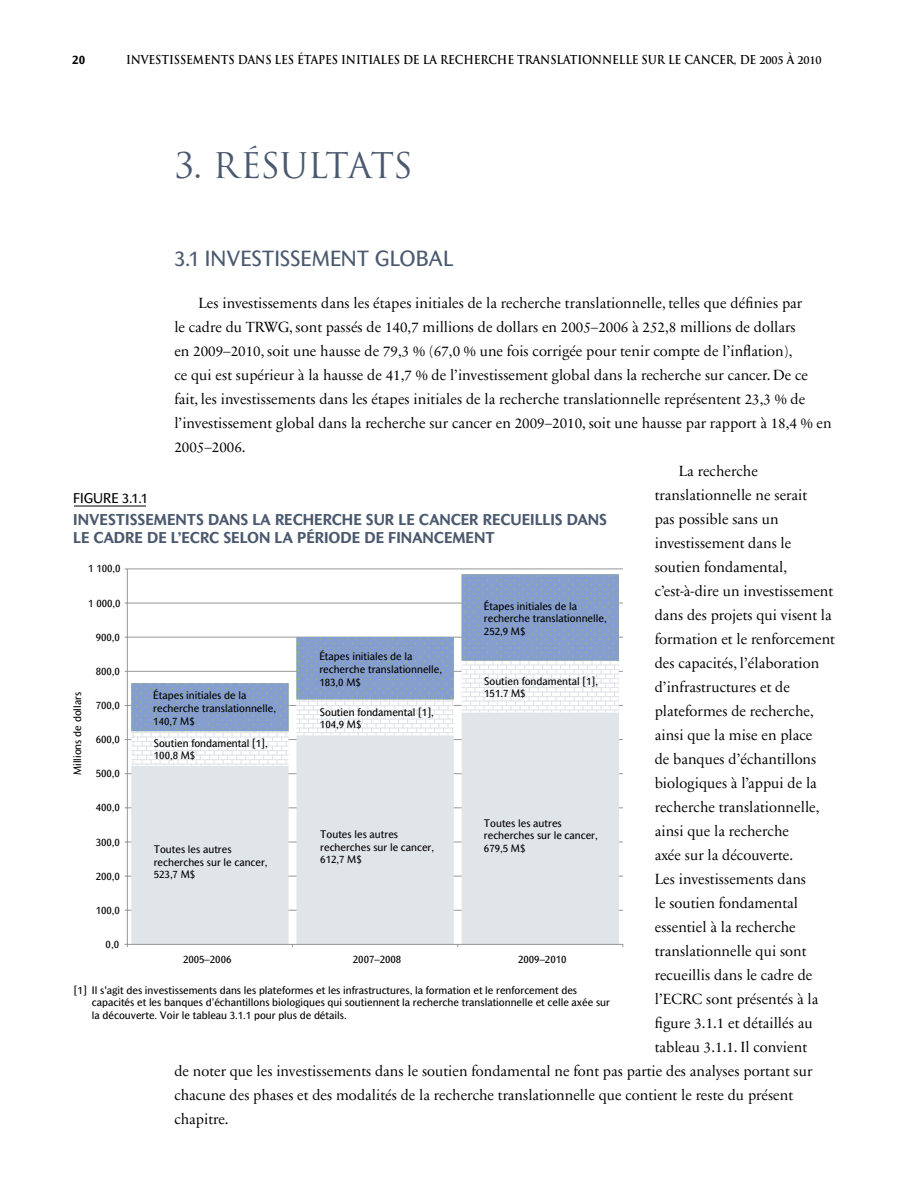
<style>
.page{position:relative;width:918px;height:1188px;background:#fff}
.page>*{position:absolute;margin:0;border:0;box-sizing:border-box;transform-origin:0 0}
.t1{font:34.5px "Trajan Pro";letter-spacing:-.03em;color:#4a596e}
.t2{font:21px "Mahsuri Sans";color:#4a596e}
.t3{font:15px "Sabon Next LT Display";color:#000}
.t4{font:700 15px/18px "Mahsuri Sans";color:#4a596e}
.t5{font:13.5px "Mahsuri Sans";color:#000}
.t6{font:700 12px "Trajan Pro";letter-spacing:-.01em;color:#000;scale:.9 1}
.t7{font:700 12px "Mahsuri Sans";color:#000}
.t8{font:10.5px/12.6px "Mahsuri Sans";color:#000}
</style>
<div class="page">
<hr style="left:74px;top:506px;width:72px;height:1px;background:#000">
<hr style="left:127px;top:910px;width:496px;height:1px;background:#989797">
<hr style="left:127px;top:876px;width:496px;height:1px;background:#989797">
<hr style="left:127px;top:842px;width:496px;height:1px;background:#989797">
<hr style="left:127px;top:807px;width:496px;height:1px;background:#989797">
<hr style="left:127px;top:773px;width:496px;height:1px;background:#989797">
<hr style="left:127px;top:739px;width:496px;height:1px;background:#989797">
<hr style="left:127px;top:705px;width:496px;height:1px;background:#989797">
<hr style="left:127px;top:671px;width:496px;height:1px;background:#989797">
<hr style="left:127px;top:637px;width:496px;height:1px;background:#989797">
<hr style="left:127px;top:603px;width:496px;height:1px;background:#989797">
<hr style="left:127px;top:569px;width:496px;height:1px;background:#989797">
<div style="left:131px;top:766px;width:488px;height:178px;background:#e0e5ea"></div>
<svg style="left:131px;top:731px;width:488px;height:35px;fill:#e0e5ea"></svg>
<svg style="left:131px;top:574px;width:488px;height:157px"></svg>
<hr style="left:127px;top:569px;width:1px;height:375px;background:#989797">
<hr style="left:127px;top:944px;width:496px;height:1px;background:#989797">
<p class="t7" style="left:72px;top:52px;width:15px">20</p>
<p class="t6" style="left:126px;top:52px;width:775px">INVESTISS EMENTS DANS LES ÉTAPES INITIALES DE LA RECHERCHE TRANS LATIONNELLE SUR LE CANCER, DE 2005 À 2010</p>
<p class="t1" style="left:174px;top:144px;width:240px">3. RÉSULTATS</p>
<p class="t2" style="left:174px;top:246px;width:281px">3.1 INVESTISSEMENT GLOBAL</p>
<p class="t3" style="left:198px;top:295px;width:605px">Les investissements dans les étapes initiales de la recherche translationnelle, telles que définies par</p>
<p class="t3" style="left:174px;top:319px;width:623px">le cadre du TRWG, sont passés de 140,7 millions de dollars en 2005–2006 à 252,8 millions de dollars</p>
<p class="t3" style="left:174px;top:343px;width:620px">en 2009–2010, soit une hausse de 79,3 % (67,0 % une fois corrigée pour tenir compte de l’inflation),</p>
<p class="t3" style="left:174px;top:367px;width:635px">ce qui est supérieur à la hausse de 41,7 % de l’investissement global dans la recherche sur cancer. De ce</p>
<p class="t3" style="left:174px;top:391px;width:632px">fait, les investissements dans les étapes initiales de la recherche translationnelle représentent 23,3 % de</p>
<p class="t3" style="left:174px;top:415px;width:659px">l’investissement global dans la recherche sur cancer en 2009–2010, soit une hausse par rapport à 18,4 % en</p>
<p class="t3" style="left:174px;top:439px;width:73px">2005–2006.</p>
<p class="t3" style="left:679px;top:463px;width:81px">La recherche</p>
<p class="t3" style="left:655px;top:487px;width:154px">translationnelle ne serait</p>
<p class="t3" style="left:655px;top:511px;width:125px">pas possible sans un</p>
<p class="t3" style="left:655px;top:535px;width:138px">investissement dans le</p>
<p class="t3" style="left:655px;top:559px;width:134px">soutien fondamental,</p>
<p class="t3" style="left:655px;top:583px;width:180px">c’est-à-dire un investissement</p>
<p class="t3" style="left:655px;top:607px;width:179px">dans des projets qui visent la</p>
<p class="t3" style="left:655px;top:631px;width:182px">formation et le renforcement</p>
<p class="t3" style="left:655px;top:655px;width:166px">des capacités, l’élaboration</p>
<p class="t3" style="left:655px;top:679px;width:137px">d’infrastructures et de</p>
<p class="t3" style="left:655px;top:703px;width:161px">plateformes de recherche,</p>
<p class="t3" style="left:655px;top:727px;width:159px">ainsi que la mise en place</p>
<p class="t3" style="left:655px;top:751px;width:163px">de banques d’échantillons</p>
<p class="t3" style="left:655px;top:775px;width:164px">biologiques à l’appui de la</p>
<p class="t3" style="left:655px;top:799px;width:166px">recherche translationnelle,</p>
<p class="t3" style="left:655px;top:823px;width:136px">ainsi que la recherche</p>
<p class="t3" style="left:655px;top:847px;width:140px">axée sur la découverte.</p>
<p class="t3" style="left:655px;top:871px;width:153px">Les investissements dans</p>
<p class="t3" style="left:655px;top:895px;width:145px">le soutien fondamental</p>
<p class="t3" style="left:655px;top:919px;width:143px">essentiel à la recherche</p>
<p class="t3" style="left:655px;top:943px;width:153px">translationnelle qui sont</p>
<p class="t3" style="left:655px;top:967px;width:159px">recueillis dans le cadre de</p>
<p class="t3" style="left:655px;top:991px;width:165px">l’ECRC sont présentés à la</p>
<p class="t3" style="left:655px;top:1015px;width:159px">figure 3.1.1 et détaillés au</p>
<p class="t3" style="left:655px;top:1039px;width:154px">tableau 3.1.1. Il convient</p>
<p class="t3" style="left:174px;top:1063px;width:640px">de noter que les investissements dans le soutien fondamental ne font pas partie des analyses portant sur</p>
<p class="t3" style="left:174px;top:1087px;width:620px">chacune des phases et des modalités de la recherche translationnelle que contient le reste du présent</p>
<p class="t3" style="left:174px;top:1111px;width:56px">chapitre.</p>
<p class="t5" style="left:73px;top:490px;width:76px">FIGURE 3.1.1</p>
<p class="t4" style="left:73px;top:511px;width:535px">INVESTISSEMENTS DANS LA RECHERCHE SUR LE CANCER RECUEILLIS DANS<br>LE CADRE DE L’ECRC SELON LA PÉRIODE DE FINANCEMENT</p>
<p class="t8" style="left:88px;top:562px;width:34px">1 100,0</p>
<p class="t8" style="left:88px;top:596px;width:34px">1 000,0</p>
<p class="t8" style="left:484px;top:600px;width:124px">Étapes initiales de la recherche translationnelle,<br>252,9 M$</p>
<p class="t8" style="left:96px;top:631px;width:26px">900,0</p>
<p class="t8" style="left:319px;top:650px;width:124px">Étapes initiales de la recherche translationnelle,<br>183,0 M$</p>
<p class="t8" style="left:96px;top:665px;width:26px">800,0</p>
<p class="t8" style="left:484px;top:675px;width:115px">Soutien fondamental [1],</p>
<p class="t8" style="left:153px;top:689px;width:95px">Étapes initiales de la</p>
<p class="t8" style="left:484px;top:687px;width:43px">151.7 M$</p>
<p class="t8" style="left:153px;top:702px;width:124px">recherche translationnelle,<br>140,7 M$</p>
<p class="t8" style="left:71px;top:775px;width:85px;rotate:-90deg">Millions de dollars</p>
<p class="t8" style="left:96px;top:699px;width:26px">700,0</p>
<p class="t8" style="left:320px;top:705px;width:115px">Soutien fondamental [1],<br>104,9 M$</p>
<p class="t8" style="left:96px;top:733px;width:26px">600,0</p>
<p class="t8" style="left:154px;top:737px;width:115px">Soutien fondamental [1],<br>100,8 M$</p>
<p class="t8" style="left:96px;top:767px;width:26px">500,0</p>
<p class="t8" style="left:96px;top:801px;width:26px">400,0</p>
<p class="t8" style="left:320px;top:828px;width:115px">Toutes les autres recherches sur le cancer,<br>612,7 M$</p>
<p class="t8" style="left:484px;top:817px;width:115px">Toutes les autres recherches sur le cancer,<br>679,5 M$</p>
<p class="t8" style="left:96px;top:835px;width:26px">300,0</p>
<p class="t8" style="left:154px;top:843px;width:115px">Toutes les autres recherches sur le cancer,<br>523,7 M$</p>
<p class="t8" style="left:96px;top:870px;width:26px">200,0</p>
<p class="t8" style="left:96px;top:904px;width:26px">100,0</p>
<p class="t8" style="left:106px;top:938px;width:15px">0,0</p>
<p class="t8" style="left:183px;top:953px;width:50px">2005–2006</p>
<p class="t8" style="left:353px;top:953px;width:50px">2007–2008</p>
<p class="t8" style="left:518px;top:953px;width:50px">2009–2010</p>
<p class="t8" style="left:92px;top:984px;width:520px;text-indent:-18px">[1] Il s'agit des investissements dans les plateformes et les infrastructures, la formation et le renforcement des capacités et les banques d’échantillons biologiques qui soutiennent la recherche translationnelle et celle axée sur la découverte. Voir le tableau 3.1.1 pour plus de détails.</p>
</div>
